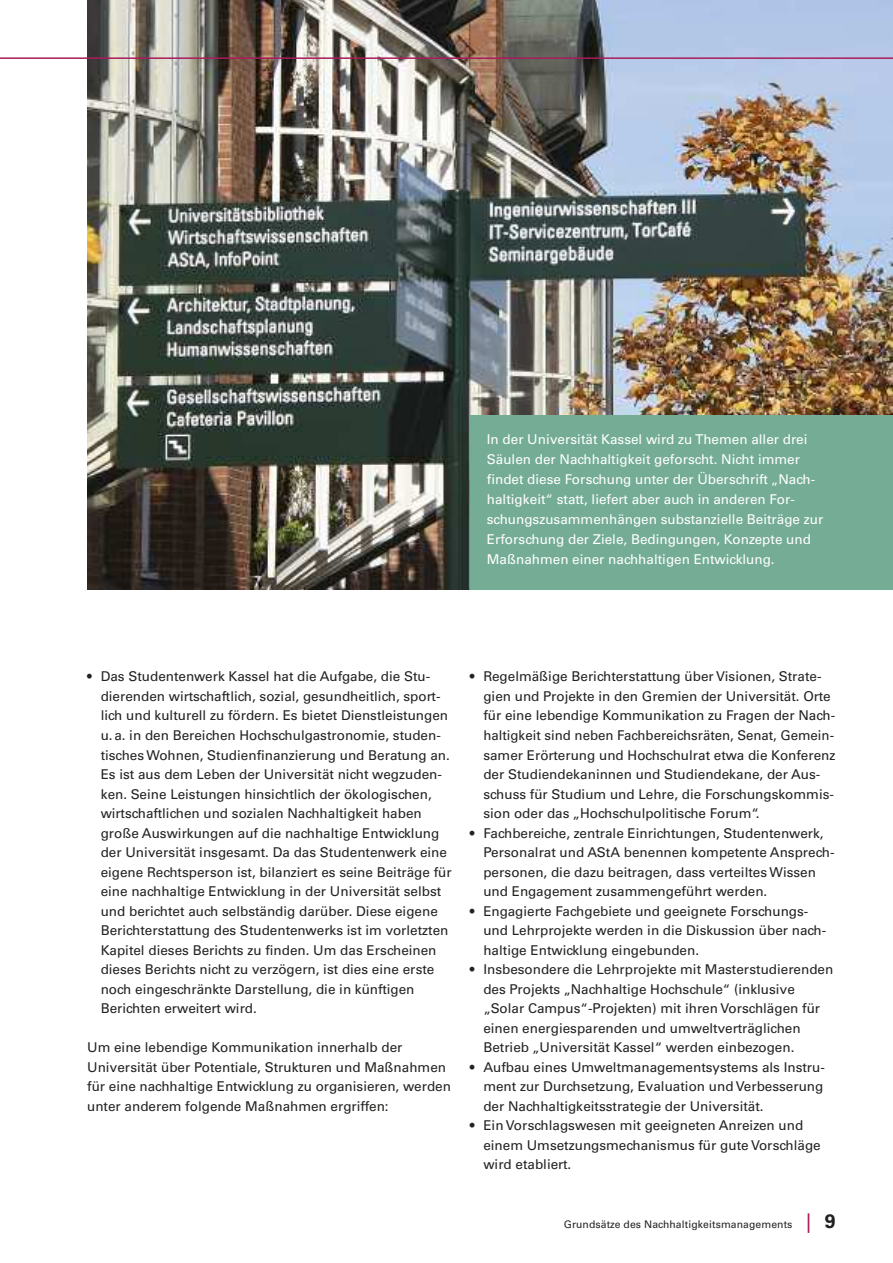
<style>
.page{position:relative;width:893px;height:1263px;background:#fff}
.page>*{position:absolute;margin:0;border:0;box-sizing:border-box;transform-origin:0 0}
.t1{font:13.5px/19.5px "Univers LT";color:#222221}
.t2{font:13.5px/20px "Univers LT";color:#fff}
.t3{font:10.5px "Univers LT";letter-spacing:.01em;color:#222221}
.s1{font-size:19.5px;color:#aa1b5b}
.s2{font-weight:700;font-size:19.5px}
</style>
<div class="page">
<img style="left:87px;top:0;width:806px;height:57px">
<img style="left:0;top:57px;width:893px;height:533px">
<p class="t2" style="left:487px;top:431px;width:338px">In der Universität Kassel wird zu Themen aller drei Säulen der Nachhaltigkeit geforscht. Nicht immer findet diese Forschung unter der Überschrift „Nach&shy;haltigkeit“ statt, liefert aber auch in anderen For&shy;schungszusammenhängen substanzielle Beiträge zur Erforschung der Ziele, Bedingungen, Konzepte und Maßnahmen einer nachhaltigen Entwicklung.</p>
<p class="t1" style="left:101px;top:668px;width:352px;text-indent:-13px">• Das Studentenwerk Kassel hat die Aufgabe, die Stu&shy;dierenden wirtschaftlich, sozial, gesundheitlich, sport&shy;lich und kulturell zu fördern. Es bietet Dienstleistungen u.a. in den Bereichen Hochschulgastronomie, studen&shy;tisches Wohnen, Studienfinanzierung und Beratung an.<br>Es ist aus dem Leben der Universität nicht wegzuden&shy;ken. Seine Leistungen hinsichtlich der ökologischen, wirtschaftlichen und sozialen Nachhaltigkeit haben große Auswirkungen auf die nachhaltige Entwicklung der Universität insgesamt. Da das Studentenwerk eine eigene Rechtsperson ist, bilanziert es seine Beiträge für eine nachhaltige Entwicklung in der Universität selbst und berichtet auch selbständig darüber. Diese eigene Berichterstattung des Studentenwerks ist im vorletzten Kapitel dieses Berichts zu finden. Um das Erscheinen dieses Berichts nicht zu verzögern, ist dies eine erste noch eingeschränkte Darstellung, die in künftigen Berichten erweitert wird.</p>
<p class="t1" style="left:87px;top:1039px;width:365px">Um eine lebendige Kommunikation innerhalb der Universität über Potentiale, Strukturen und Maßnahmen für eine nachhaltige Entwicklung zu organisieren, werden unter anderem folgende Maßnahmen ergriffen:</p>
<p class="t1" style="left:483px;top:668px;width:354px;text-indent:-13px">• Regelmäßige Berichterstattung über Visionen, Strate&shy;gien und Projekte in den Gremien der Universität. Orte für eine lebendige Kommunikation zu Fragen der Nach&shy;haltigkeit sind neben Fachbereichsräten, Senat, Gemein&shy;samer Erörterung und Hochschulrat etwa die Konferenz der Studiendekaninnen und Studiendekane, der Aus&shy;schuss für Studium und Lehre, die Forschungskommis&shy;sion oder das „Hochschulpolitische Forum“.</p>
<p class="t1" style="left:483px;top:824px;width:353px;text-indent:-13px">• Fachbereiche, zentrale Einrichtungen, Studentenwerk, Personalrat und AStA benennen kompetente Ansprech&shy;personen, die dazu beitragen, dass verteiltes Wissen und Engagement zusammengeführt werden.</p>
<p class="t1" style="left:483px;top:902px;width:344px;text-indent:-13px">• Engagierte Fachgebiete und geeignete Forschungs&shy;und Lehrprojekte werden in die Diskussion über nach&shy;haltige Entwicklung eingebunden.</p>
<p class="t1" style="left:483px;top:961px;width:351px;text-indent:-13px">• Insbesondere die Lehrprojekte mit Masterstudierenden des Projekts „Nachhaltige Hochschule“ (inklusive „Solar Campus“-Projekten) mit ihren Vorschlägen für einen energiesparenden und umweltverträglichen Betrieb „Universität Kassel“ werden einbezogen.</p>
<p class="t1" style="left:483px;top:1058px;width:343px;text-align:justify;text-indent:-13px">• Aufbau eines Umweltmanagementsystems als Instru&shy;ment zur Durchsetzung, Evaluation und Verbesserung der Nachhaltigkeitsstrategie der Universität.</p>
<p class="t1" style="left:483px;top:1117px;width:339px;text-indent:-14px">• Ein Vorschlagswesen mit geeigneten Anreizen und einem Umsetzungsmechanismus für gute Vorschläge wird etabliert.</p>
<p class="t3" style="left:564px;top:1220px;width:273px">Grundsätze des Nachhaltigkeitsmanagements <span class="s1">|</span> <span class="s2">9</span></p>
</div>
